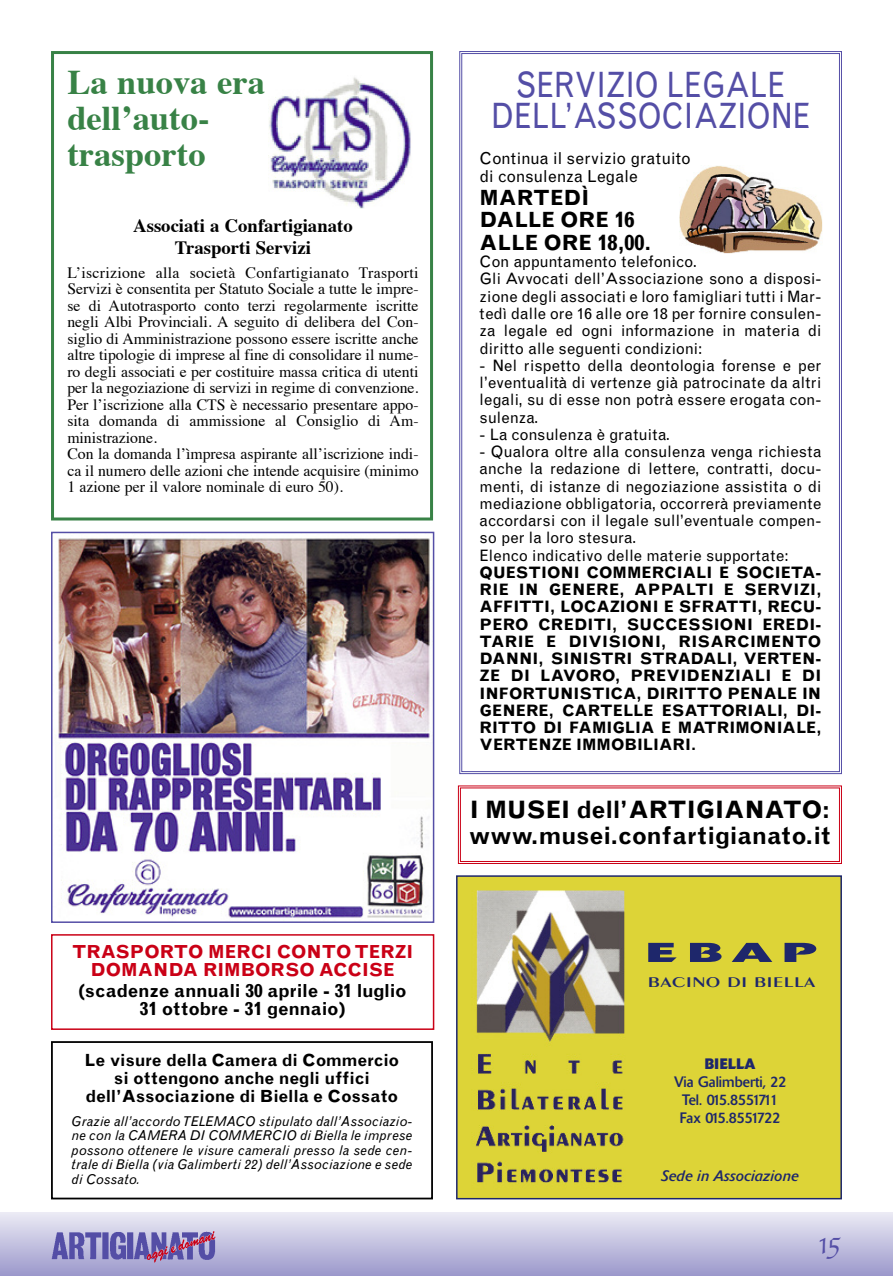
<style>
.page{position:relative;width:893px;height:1276px;background:#fff}
.page>*{position:absolute;margin:0;border:0;box-sizing:border-box;transform-origin:0 0}
.t1{font:34.95px/31.5px "Grotesque";color:#544ea6;text-align:center;scale:.85 1}
.t2{font:700 34.65px/36px "Times";color:#388246}
.t3{font:30px "Duc De Berry";color:#544ea6}
.t4{font:700 27px "Delta";color:#1e276b;scale:1.95 1}
.t5{font:700 24px/25.5px "Grotesque";color:#000}
.t6{font:700 21px/22.5px "Grotesque";color:#000}
.t7{font:700 18.75px/21.6px "Times";color:#000;text-align:center}
.t8{font:700 18px/18px "Grotesque";letter-spacing:-.01em;color:#000;text-align:center}
.t9{font:700 18px/18px "Grotesque";color:#ca0016;text-align:center}
.t10{font:700 16.8px/18.1px "Grotesque";letter-spacing:-.01em;color:#000;text-align:center}
.t11{font:16.5px/18px "Grotesque";color:#000}
.t12{font:15.75px/17.2px "Grotesque";color:#000}
.t13{font:15.75px/16.5px "Times";color:#000}
.t14{font:700 15.75px/17.2px "Grotesque";color:#000;text-align:justify}
.t15{font:15px/18px "Delta";color:#1e276b;text-align:center;scale:.95 1}
.t16{font:italic 15px "Delta";color:#1e276b}
.t17{font:600 15px "Peignot";letter-spacing:.035em;color:#1e276b;scale:1.35 1}
.t18{font:700 15px "Delta";letter-spacing:.02em;color:#1e276b;scale:.95 1}
.t19{font:italic 13.5px/14.5px "Grotesque";letter-spacing:.02em;color:#000;text-align:justify}
</style>
<div class="page">
<div style="left:0;top:1212px;width:893px;height:64px;background:linear-gradient(to bottom,#ecebf5,#9d99cc)"></div>
<img style="left:51px;top:1229px;width:16px;height:34px">
<img style="left:67px;top:1229px;width:150px;height:34px">
<img style="left:679px;top:166px;width:143px;height:87px">
<img style="left:459px;top:878px;width:380px;height:318px">
<div style="left:456px;top:875px;width:386px;height:324px;border:2px solid #1e276b"></div>
<div style="left:458px;top:785px;width:384px;height:79px;border:1px solid #ca0016"></div>
<div style="left:460px;top:787px;width:380px;height:75px;border:1px solid #ca0016"></div>
<img style="left:54px;top:538px;width:376px;height:381px">
<div style="left:51px;top:532px;width:383px;height:391px;border:2px solid #544ea6"></div>
<div style="left:51px;top:51px;width:382px;height:469px;border:3px solid #388246"></div>
<img style="left:268px;top:77px;width:143px;height:132px">
<div style="left:51px;top:1041px;width:382px;height:158px;border:2px solid #000"></div>
<div style="left:51px;top:934px;width:383px;height:96px;border:2px solid #ca0016"></div>
<h2 class="t2" style="left:67px;top:67px;width:199px">La nuova era dell’auto&shy;trasporto</h2>
<p class="t7" style="left:133px;top:217px;width:221px">Associati a Confartigianato<br>Trasporti Servizi</p>
<p class="t13" style="left:67px;top:265px;width:353px">L’iscrizione alla società Confartigianato Trasporti Servizi è consentita per Statuto Sociale a tutte le impre&shy;se di Autotrasporto conto terzi regolarmente iscritte negli Albi Provinciali. A seguito di delibera del Con&shy;siglio di Amministrazione possono essere iscritte anche altre tipologie di imprese al fine di consolidare il nume&shy;ro degli associati e per costituire massa critica di utenti per la negoziazione di servizi in regime di convenzione.<br>Per l’iscrizione alla CTS è necessario presentare appo&shy;sita domanda di ammissione al Consiglio di Am&shy;ministrazione.<br>Con la domanda l’ìmpresa aspirante all’iscrizione indi&shy;ca il numero delle azioni che intende acquisire (minimo 1 azione per il valore nominale di euro 50).</p>
<p class="t9" style="left:72px;top:944px;width:343px">TRASPORTO MERCI CONTO TERZI<br>DOMANDA RIMBORSO ACCISE</p>
<p class="t8" style="left:79px;top:983px;width:330px">(scadenze annuali 30 aprile - 31 luglio<br>31 ottobre - 31 gennaio)</p>
<p class="t10" style="left:85px;top:1052px;width:316px">Le visure della Camera di Commercio si ottengono anche negli uffici dell’Associazione di Biella e Cossato</p>
<p class="t19" style="left:72px;top:1115px;width:342px">Grazie all’accordoTELEMACO stipulato dall’Associazio&shy;ne con la CAMERA DI COMMERCIO di Biella le imprese possono ottenere le visure camerali presso la sede cen&shy;trale di Biella (via Galimberti 22) dell’Associazione e sede di Cossato.</p>
<h1 class="t1" style="left:490px;top:72px;width:378px">SERVIZIO LEGALE<br>DELL’ASSOCIAZIONE</h1>
<p class="t11" style="left:480px;top:151px;width:213px">Continua il servizio gratuito di consulenza Legale</p>
<h3 class="t6" style="left:480px;top:188px;width:173px">MARTEDÌ<br>DALLE ORE 16<br>ALLE ORE 18,00.</h3>
<p class="t12" style="left:480px;top:254px;width:343px">Con appuntamento telefonico.<br>Gli Avvocati dell’Associazione sono a disposi&shy;zione degli associati e loro famigliari tutti i Mar&shy;tedì dalle ore 16 alle ore 18 per fornire consulen&shy;za legale ed ogni informazione in materia di diritto alle seguenti condizioni:</p>
<p class="t12" style="left:480px;top:358px;width:343px;text-align:justify">- Nel rispetto della deontologia forense e per l’eventualità di vertenze già patrocinate da altri legali, su di esse non potrà essere erogata con&shy;sulenza.</p>
<p class="t12" style="left:480px;top:427px;width:192px">- La consulenza è gratuita.</p>
<p class="t12" style="left:480px;top:444px;width:343px">- Qualora oltre alla consulenza venga richiesta anche la redazione di lettere, contratti, docu&shy;menti, di istanze di negoziazione assistita o di mediazione obbligatoria, occorrerà previamente accordarsi con il legale sull’eventuale compen&shy;so per la loro stesura.<br>Elenco indicativo delle materie supportate:</p>
<p class="t14" style="left:480px;top:565px;width:343px">QUESTIONI COMMERCIALI E SOCIETA-RIE IN GENERE, APPALTI E SERVIZI, AFFITTI, LOCAZIONI E SFRATTI, RECU-PERO CREDITI, SUCCESSIONI EREDI-TARIE E DIVISIONI, RISARCIMENTO DANNI, SINISTRI STRADALI, VERTEN-ZE DI LAVORO, PREVIDENZIALI E DI INFORTUNISTICA, DIRITTO PENALE IN GENERE, CARTELLE ESATTORIALI, DI-RITTO DI FAMIGLIA E MATRIMONIALE, VERTENZE IMMOBILIARI.</p>
<h3 class="t5" style="left:469px;top:799px;width:362px">I MUSEI dell’ARTIGIANATO: www.musei.confartigianato.it</h3>
<h3 class="t4" style="left:646px;top:943px;width:89px">EBAP</h3>
<p class="t17" style="left:648px;top:976px;width:125px">BACINO DI BIELLA</p>
<p class="t18" style="left:705px;top:1058px;width:55px">BIELLA</p>
<p class="t15" style="left:674px;top:1074px;width:120px">Via Galimberti, 22<br>Tel. 015.8551711<br>Fax 015.8551722</p>
<p class="t16" style="left:661px;top:1170px;width:139px">Sede in Associazione</p>
<h3 class="t3" style="left:819px;top:1230px;width:23px">15</h3>
</div>
